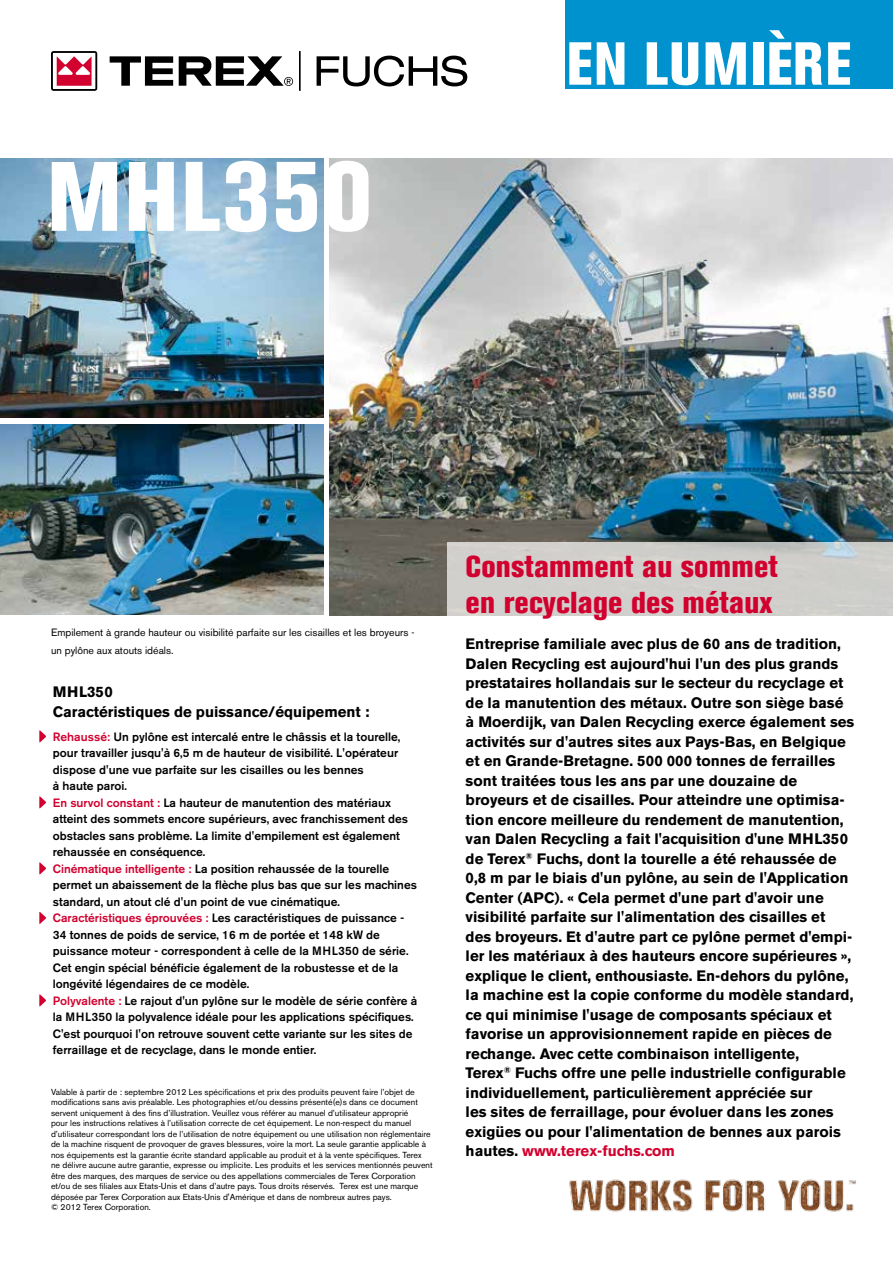
<style>
.page{position:relative;width:893px;height:1263px;background:#fff}
.page>*{position:absolute;margin:0;border:0;box-sizing:border-box;transform-origin:0 0}
.t1{font:800 condensed 97.5px "Akzidenz Grotesk BE";letter-spacing:.02em;color:#fff}
.t2{font:800 condensed 60px "Akzidenz Grotesk BE";letter-spacing:.02em;color:#fff}
.t3{font:800 condensed 30px/36px "Akzidenz Grotesk BE";letter-spacing:.005em;color:#d2002e}
.t4{font:700 15px/19.5px "Akzidenz Grotesk BE";color:#000}
.t5{font:500 12px/16.5px "Akzidenz Grotesk BE";color:#000}
.t6{font:10.5px/18px "Akzidenz Grotesk BE";color:#000}
.t7{font:8.7px/10.5px "Akzidenz Grotesk BE";color:#000}
.s1{color:#d2002e}
</style>
<div class="page">
<img style="left:0;top:158px;width:323px;height:259px">
<img style="left:0;top:424px;width:323px;height:191px">
<img style="left:330px;top:158px;width:563px;height:457px">
<img style="left:569px;top:1179px;width:287px;height:33px">
<svg style="left:51px;top:51px;width:46px;height:40px"></svg>
<svg style="left:110px;top:56px;width:63px;height:30px"></svg>
<svg style="left:179px;top:56px;width:114px;height:30px"></svg>
<svg style="left:317px;top:56px;width:150px;height:30px"></svg>
<hr style="left:299px;top:51px;width:2px;height:40px;background:#000">
<div style="left:566px;top:0;width:327px;height:88px;background:#0092ce"></div>
<div style="left:448px;top:542px;width:445px;height:74px;background:#d1cfcc"></div>
<svg style="left:39px;top:730px;width:7px;height:13px"></svg>
<svg style="left:39px;top:796px;width:7px;height:13px"></svg>
<svg style="left:39px;top:862px;width:7px;height:13px"></svg>
<svg style="left:39px;top:912px;width:7px;height:12px"></svg>
<svg style="left:39px;top:994px;width:7px;height:13px"></svg>
<h1 class="t1" style="left:47px;top:140px;width:327px">MHL350</h1>
<h2 class="t2" style="left:566px;top:29px;width:286px">EN LUMIÈRE</h2>
<p class="t6" style="left:51px;top:623px;width:365px">Empilement à grande hauteur ou visibilité parfaite sur les cisailles et les broyeurs - un pylône aux atouts idéals.</p>
<p class="t4" style="left:53px;top:682px;width:318px">MHL350<br>Caractéristiques de puissance/équipement :</p>
<p class="t5" style="left:53px;top:728px;width:366px"><span class="s1">Rehaussé:</span> Un pylône est intercalé entre le châssis et la tourelle, pour travailler jusqu'à 6,5 m de hauteur de visibilité. L'opérateur dispose d'une vue parfaite sur les cisailles ou les bennes<br>à haute paroi.<br><span class="s1">En survol constant :</span> La hauteur de manutention des matériaux atteint des sommets encore supérieurs, avec franchissement des obstacles sans problème. La limite d'empilement est également rehaussée en conséquence.<br><span class="s1">Cinématique intelligente :</span> La position rehaussée de la tourelle permet un abaissement de la flèche plus bas que sur les machines standard, un atout clé d'un point de vue cinématique.<br><span class="s1">Caractéristiques éprouvées :</span> Les caractéristiques de puissance - 34 tonnes de poids de service, 16 m de portée et 148 kW de puissance moteur - correspondent à celle de la MHL350 de série.<br>Cet engin spécial bénéficie également de la robustesse et de la longévité légendaires de ce modèle.<br><span class="s1">Polyvalente :</span> Le rajout d'un pylône sur le modèle de série confère à la MHL350 la polyvalence idéale pour les applications spécifiques.<br>C'est pourquoi l'on retrouve souvent cette variante sur les sites de ferraillage et de recyclage, dans le monde entier.</p>
<p class="t7" style="left:51px;top:1086px;width:383px">Valable à partir de : septembre 2012 Les spécifications et prix des produits peuvent faire l’objet de modifications sans avis préalable. Les photographies et/ou dessins présenté(e)s dans ce document servent uniquement à des fins d’illustration. Veuillez vous référer au manuel d’utilisateur approprié<br>pour les instructions relatives à l’utilisation correcte de cet équipement. Le non-respect du manuel d’utilisateur correspondant lors de l’utilisation de notre équipement ou une utilisation non réglementaire de la machine risquent de provoquer de graves blessures, voire la mort. La seule garantie applicable à nos équipements est la garantie écrite standard applicable au produit et à la vente spécifiques. Terex ne délivre aucune autre garantie, expresse ou implicite. Les produits et les services mentionnés peuvent être des marques, des marques de service ou des appellations commerciales de Terex Corporation et/ou de ses filiales aux Etats-Unis et dans d’autre pays. Tous droits réservés. Terex est une marque déposée par Terex Corporation aux Etats-Unis d'Amérique et dans de nombreux autres pays.<br>© 2012 Terex Corporation.</p>
<h3 class="t3" style="left:466px;top:549px;width:314px">Constamment au sommet en recyclage des métaux</h3>
<p class="t4" style="left:466px;top:634px;width:390px">Entreprise familiale avec plus de 60 ans de tradition, Dalen Recycling est aujourd'hui l'un des plus grands prestataires hollandais sur le secteur du recyclage et de la manutention des métaux. Outre son siège basé à Moerdijk, van Dalen Recycling exerce également ses activités sur d'autres sites aux Pays-Bas, en Belgique et en Grande-Bretagne. 500 000 tonnes de ferrailles sont traitées tous les ans par une douzaine de broyeurs et de cisailles. Pour atteindre une optimisa&shy;tion encore meilleure du rendement de manutention, van Dalen Recycling a fait l'acquisition d'une MHL350 de Terex<sup>®</sup> Fuchs, dont la tourelle a été rehaussée de 0,8 m par le biais d'un pylône, au sein de l'Application Center (APC). « Cela permet d'une part d'avoir une visibilité parfaite sur l'alimentation des cisailles et des broyeurs. Et d'autre part ce pylône permet d'empi&shy;ler les matériaux à des hauteurs encore supérieures », explique le client, enthousiaste. En-dehors du pylône, la machine est la copie conforme du modèle standard, ce qui minimise l'usage de composants spéciaux et favorise un approvisionnement rapide en pièces de rechange. Avec cette combinaison intelligente,<br>Terex<sup>®</sup> Fuchs offre une pelle industrielle configurable individuellement, particulièrement appréciée sur<br>les sites de ferraillage, pour évoluer dans les zones exigües ou pour l'alimentation de bennes aux parois hautes. <span class="s1">www.terex-fuchs.com</span></p>
</div>
